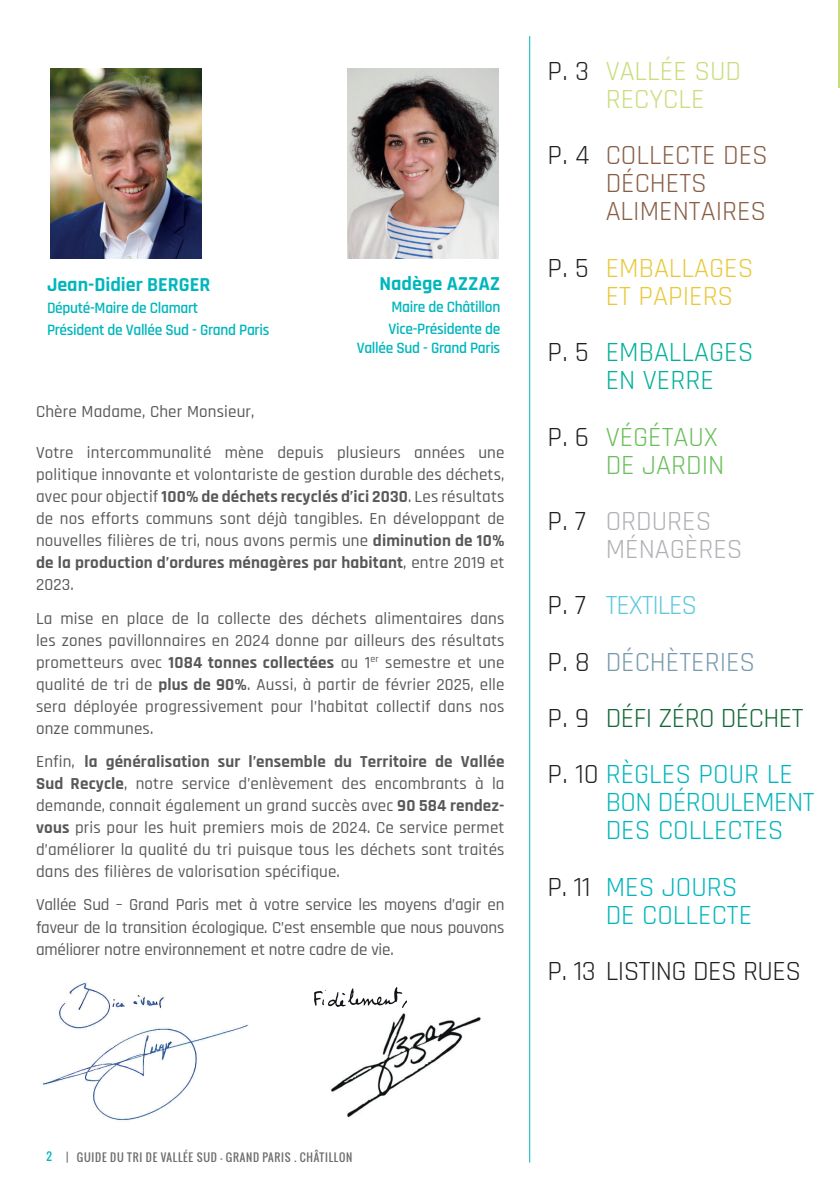
<style>
.page{position:relative;width:840px;height:1191px;background:#fff}
.page>*{position:absolute;margin:0;border:0;box-sizing:border-box;transform-origin:0 0}
.t1{font:28px/56.4px "Rajdhani";color:#146836}
.t2{font:28px/28px "Rajdhani";color:#885e46}
.t3{font:28px/28px "Rajdhani";letter-spacing:-.02em;color:#00b6bc}
.t4{font:28px/28px "Rajdhani";color:#e9c83c}
.t5{font:28px/28px "Rajdhani";color:#00b6bc}
.t6{font:28px/28px "Rajdhani";color:#00b09a}
.t7{font:28px/28px "Rajdhani";color:#c9dd7d}
.t8{font:28px/28px "Rajdhani";color:#6abf5a;text-align:right}
.t9{font:28px/28px "Rajdhani";color:#b0b1b5}
.t10{font:28px "Rajdhani";letter-spacing:-.02em;color:#231f20}
.t11{font:700 20px "Rajdhani";color:#00b6bc}
.t12{font:500 17px/22px "Rajdhani";letter-spacing:.01em;color:#57585a;text-align:justify}
.t13{font:600 16px/22px "Rajdhani";letter-spacing:-.02em;color:#00b6bc;scale:.96 1}
.t14{font:11px "Oswald";letter-spacing:.07em;color:#6c6d70}
.t15{font:11px "Oswald";color:#00b6bc}
.s1{font-weight:700}
.s2{color:#231f20}
.s3{color:#5dc9dd}
.s4{color:#7799ae}
.s5{color:#00b6bc}
</style>
<div class="page">
<hr style="left:529px;top:36px;width:1px;height:1126px;background:#00b6bc">
<hr style="left:838px;top:0;width:1px;height:87px;background:#c9dd7d">
<img style="left:50px;top:69px;width:151px;height:189px">
<img style="left:42px;top:982px;width:207px;height:139px">
<img style="left:347px;top:69px;width:151px;height:189px">
<img style="left:331px;top:1007px;width:150px;height:111px">
<img style="left:314px;top:987px;width:92px;height:20px">
<p class="t11" style="left:47px;top:272px;width:165px">Jean-Didier BERGER</p>
<p class="t13" style="left:47px;top:297px;width:233px">Député-Maire de Clamart<br>Président de Vallée Sud - Grand Paris</p>
<p class="t11" style="left:379px;top:271px;width:122px">Nadège AZZAZ</p>
<p class="t13" style="left:388px;top:296px;width:118px">Maire de Châtillon<br>Vice-Présidente de</p>
<p class="t13" style="left:356px;top:338px;width:151px">Vallée Sud - Grand Paris</p>
<p class="t12" style="left:36px;top:401px;width:220px">Chère Madame, Cher Monsieur,</p>
<p class="t12" style="left:36px;top:442px;width:470px">Votre intercommunalité mène depuis plusieurs années une politique innovante et volontariste de gestion durable des déchets, avec pour objectif <span class="s1">100% de déchets recyclés d’ici 2030</span>. Les résultats de nos efforts communs sont déjà tangibles. En développant de nouvelles filières de tri, nous avons permis une <span class="s1">diminution de 10% de la production d’ordures ménagères par habitant</span>, entre 2019 et 2023.</p>
<p class="t12" style="left:36px;top:608px;width:470px">La mise en place de la collecte des déchets alimentaires dans les zones pavillonnaires en 2024 donne par ailleurs des résultats prometteurs avec <span class="s1">1084 tonnes collectées</span> au 1<sup>er</sup> semestre et une qualité de tri de <span class="s1">plus de 90%</span>. Aussi, à partir de février 2025, elle sera déployée progressivement pour l’habitat collectif dans nos onze communes.</p>
<p class="t12" style="left:36px;top:751px;width:470px">Enfin, <span class="s1">la généralisation sur l’ensemble du Territoire de Vallée Sud Recycle</span>, notre service d’enlèvement des encombrants à la demande, connait également un grand succès avec <span class="s1">90 584 rendez&shy;vous</span> pris pour les huit premiers mois de 2024. Ce service permet d’améliorer la qualité du tri puisque tous les déchets sont traités dans des filières de valorisation spécifique.</p>
<p class="t12" style="left:36px;top:894px;width:469px">Vallée Sud – Grand Paris met à votre service les moyens d’agir en faveur de la transition écologique. C’est ensemble que nous pouvons améliorer notre environnement et notre cadre de vie.</p>
<h1 class="t7" style="left:605px;top:58px;width:137px;text-indent:-58px"><span class="s2">P. 3</span> VALLÉE SUD<br>RECYCLE</h1>
<h1 class="t2" style="left:605px;top:142px;width:164px;text-indent:-58px"><span class="s2">P. 4</span> COLLECTE DES<br>DÉCHETS<br>ALIMENTAIRES</h1>
<h1 class="t4" style="left:605px;top:255px;width:149px;text-indent:-58px"><span class="s2">P. 5</span> EMBALLAGES<br>ET PAPIERS</h1>
<h1 class="t6" style="left:605px;top:339px;width:149px;text-indent:-58px"><span class="s2">P. 5</span> EMBALLAGES<br>EN VERRE</h1>
<h1 class="t8" style="left:547px;top:423px;width:178px"><span class="s2">P. 6</span> VÉGÉTAUX<br>DE JARDIN</h1>
<h1 class="t9" style="left:605px;top:508px;width:138px;text-indent:-58px"><span class="s2">P. 7</span> ORDURES<br>MÉNAGÈRES</h1>
<h1 class="t1" style="left:547px;top:578px;width:257px"><span class="s2">P. 7</span> <span class="s3">TEXTILES<br></span><span class="s2">P. 8</span> <span class="s4">DÉCHÈTERIES<br></span><span class="s2">P. 9</span> DÉFI ZÉRO DÉCHET<br><span class="s2">P. 10</span> <span class="s5">RÈGLES POUR LE</span></h1>
<h1 class="t3" style="left:605px;top:789px;width:210px">BON DÉROULEMENT<br>DES COLLECTES</h1>
<h1 class="t5" style="left:605px;top:873px;width:148px;text-indent:-58px"><span class="s2">P. 11</span> MES JOURS<br>DE COLLECTE</h1>
<h1 class="t10" style="left:547px;top:955px;width:255px">P. 13 LISTING DES RUES</h1>
<p class="t15" style="left:46px;top:1147px;width:7px">2</p>
<p class="t14" style="left:66px;top:1149px;width:288px">| GUIDE DU TRI DE VALLÉE SUD - GRAND PARIS . CHÂTILLON</p>
</div>
